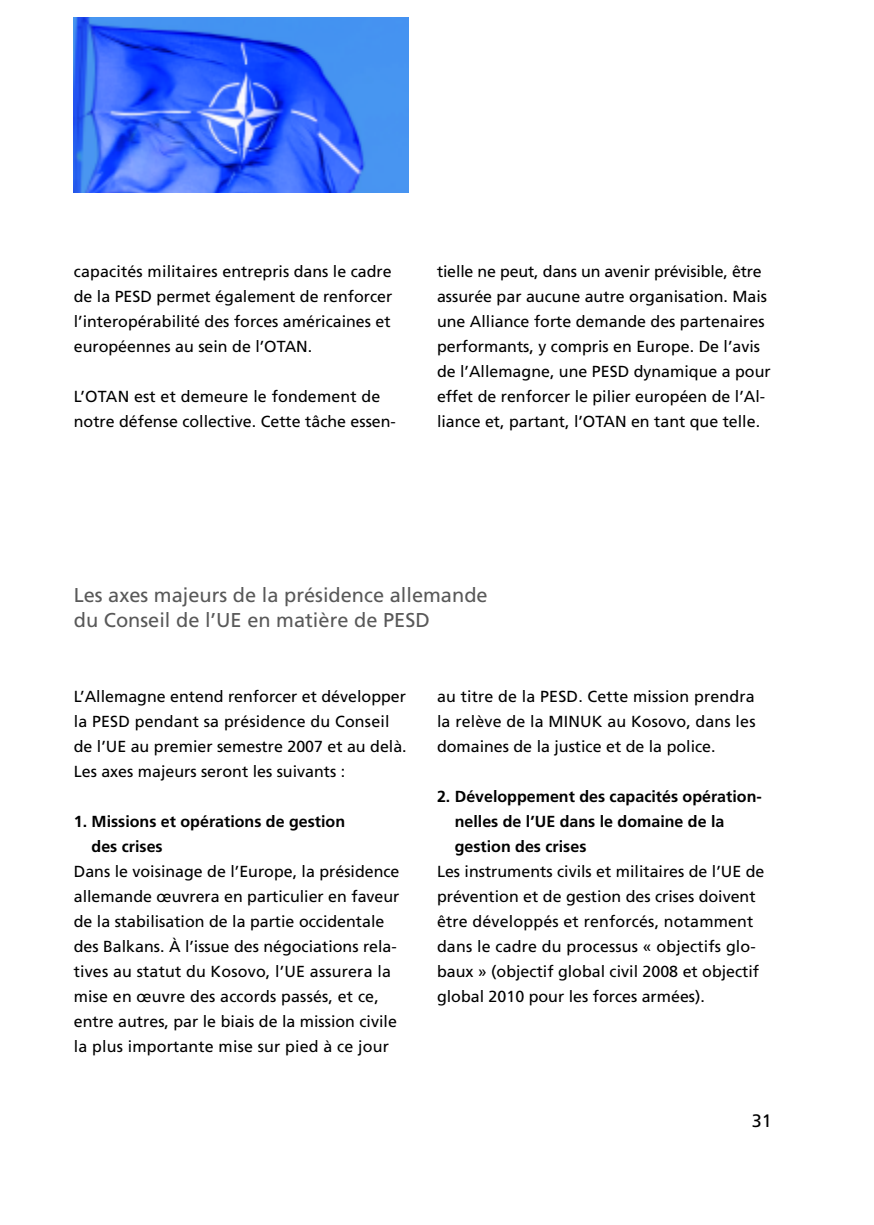
<style>
.page{position:relative;width:874px;height:1225px;background:#fff}
.page>*{position:absolute;margin:0;border:0;box-sizing:border-box;transform-origin:0 0}
.t1{font:20px/25px "Frutiger";color:#595959}
.t2{font:18px "Frutiger";color:#000}
.t3{font:16px/25px "Frutiger";color:#000}
.t4{font:700 16px/25px "Frutiger";color:#000}
</style>
<div class="page">
<img style="left:74px;top:17px;width:334px;height:176px">
<p class="t3" style="left:74px;top:260px;width:320px;text-align:justify">capacités militaires entrepris dans le cadre de la PESD permet également de renforcer l’interopérabilité des forces américaines et européennes au sein de l’OTAN.</p>
<p class="t3" style="left:74px;top:385px;width:323px">L’OTAN est et demeure le fondement de notre défense collective. Cette tâche essen-</p>
<p class="t3" style="left:437px;top:260px;width:335px">tielle ne peut, dans un avenir prévisible, être assurée par aucune autre organisation. Mais une Alliance forte demande des partenaires performants, y compris en Europe. De l’avis de l’Allemagne, une PESD dynamique a pour effet de renforcer le pilier européen de l’Al&shy;liance et, partant, l’OTAN en tant que telle.</p>
<p class="t1" style="left:74px;top:584px;width:415px">Les axes majeurs de la présidence allemande du Conseil de l’UE en matière de PESD</p>
<p class="t3" style="left:74px;top:685px;width:334px">L’Allemagne entend renforcer et développer la PESD pendant sa présidence du Conseil de l’UE au premier semestre 2007 et au delà.<br>Les axes majeurs seront les suivants :</p>
<p class="t4" style="left:91px;top:810px;width:255px;text-indent:-18px">1. Missions et opérations de gestion des crises</p>
<p class="t3" style="left:74px;top:860px;width:327px">Dans le voisinage de l’Europe, la présidence allemande œuvrera en particulier en faveur de la stabilisation de la partie occidentale des Balkans. À l’issue des négociations rela&shy;tives au statut du Kosovo, l’UE assurera la mise en œuvre des accords passés, et ce, entre autres, par le biais de la mission civile la plus importante mise sur pied à ce jour</p>
<p class="t3" style="left:437px;top:685px;width:320px;text-align:justify">au titre de la PESD. Cette mission prendra la relève de la MINUK au Kosovo, dans les domaines de la justice et de la police.</p>
<p class="t4" style="left:454px;top:785px;width:308px;text-indent:-18px">2. Développement des capacités opération&shy;nelles de l’UE dans le domaine de la gestion des crises</p>
<p class="t3" style="left:437px;top:860px;width:329px">Les instruments civils et militaires de l’UE de prévention et de gestion des crises doivent être développés et renforcés, notamment dans le cadre du processus « objectifs glo&shy;baux » (objectif global civil 2008 et objectif global 2010 pour les forces armées).</p>
<p class="t2" style="left:751px;top:1114px;width:22px">31</p>
</div>
